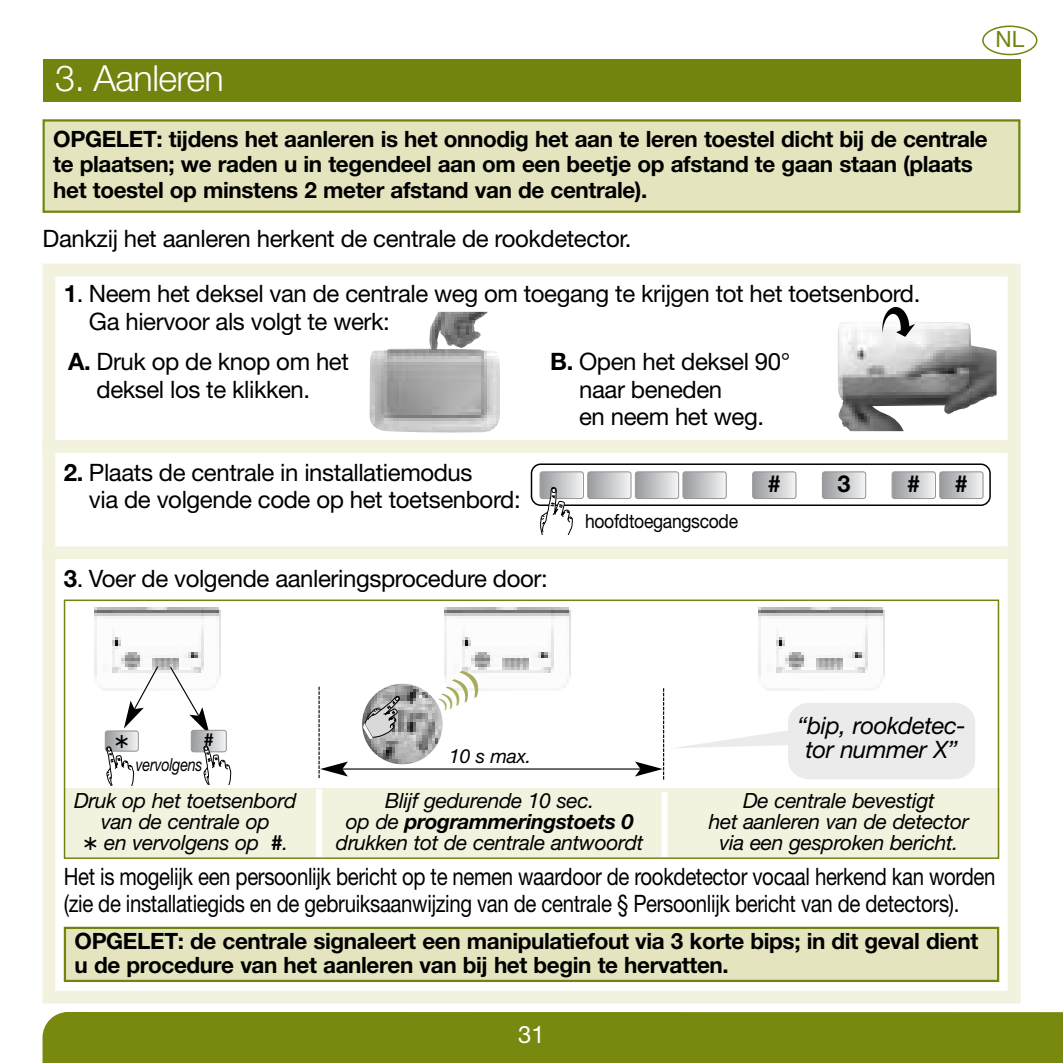
<style>
.page{position:relative;width:1063px;height:1063px;background:#fff}
.page>*{position:absolute;margin:0;border:0;box-sizing:border-box;transform-origin:0 0}
.t1{font:300 36px "Helvetica Neue LT Com";letter-spacing:-.015em;color:#fff}
.t2{font:24px/27.6px "Helvetica Neue LT Com";letter-spacing:-.015em;color:#000}
.t3{font:24px/27.6px "Helvetica Neue LT Com";letter-spacing:-.015em;color:#000;scale:.85 1}
.t4{font:italic 24px/24px "Helvetica Neue LT Com";letter-spacing:-.015em;color:#000;text-align:center}
.t5{font:24px "Helvetica Neue LT Com";color:#fff}
.t6{font:700 23.4px "Helvetica Neue LT Com";color:#000}
.t7{font:700 22.5px/25.5px "Helvetica Neue LT Com";letter-spacing:-.015em;color:#000}
.t8{font:22.5px "Helvetica Neue LT Com";color:#72830e}
.t9{font:italic 21px/21px "Helvetica Neue LT Com";letter-spacing:-.015em;color:#000;text-align:center}
.t10{font:19.5px "Helvetica Neue LT Com";letter-spacing:-.015em;color:#000;scale:.9 1}
.t11{font:italic 19.5px "Helvetica Neue LT Com";color:#000}
.t12{font:italic 18px "Helvetica Neue LT Com";letter-spacing:-.015em;color:#000;scale:.8 1}
.t13{font:700 18px "Helvetica Neue LT Com";color:#000}
.t14{font:13.8px "Helvetica Neue LT Com";color:#a8ab59;scale:1.5 1}
.s1{font-weight:700}
.s2{font-size:18.3px}
.s3{font-size:22.8px}
.s4{font-size:27.3px}
.s5{font-size:32.1px}
</style>
<div class="page">
<div style="left:982px;top:26px;width:55px;height:29px;border:3px solid #72830e;border-radius:50%"></div>
<div style="left:43px;top:1012px;width:1019px;height:51px;background:#79880e"></div>
<div style="left:43px;top:264px;width:977px;height:739px;border:13px solid #f2f2df"></div>
<img style="left:362px;top:684px;width:39px;height:55px">
<div style="left:540px;top:471px;width:44px;height:28px;border:2px solid #8e8e8e;border-radius:3px"></div>
<div style="left:587px;top:471px;width:45px;height:28px;border:2px solid #8e8e8e;border-radius:3px"></div>
<div style="left:635px;top:471px;width:44px;height:28px;border:2px solid #8e8e8e;border-radius:3px"></div>
<div style="left:682px;top:471px;width:45px;height:28px;border:2px solid #8e8e8e;border-radius:3px"></div>
<svg style="left:755px;top:474px;width:38px;height:22px"></svg>
<div style="left:752px;top:471px;width:44px;height:28px;border:2px solid #8e8e8e;border-radius:3px"></div>
<svg style="left:825px;top:474px;width:38px;height:22px"></svg>
<div style="left:822px;top:471px;width:44px;height:28px;border:2px solid #8e8e8e;border-radius:3px"></div>
<div style="left:892px;top:471px;width:44px;height:28px;border:2px solid #8e8e8e;border-radius:3px"></div>
<svg style="left:893px;top:472px;width:88px;height:26px;background:#c7c8ca"></svg>
<div style="left:939px;top:471px;width:45px;height:28px;border:2px solid #8e8e8e;border-radius:3px"></div>
<div style="left:43px;top:60px;width:977px;height:42px;background:#72830e"></div>
<div style="left:45px;top:122px;width:973px;height:89px;background:#e4e4be"></div>
<div style="left:43px;top:119px;width:977px;height:94px;border:2px solid #72830e"></div>
<div style="left:66px;top:929px;width:931px;height:51px;background:#e4e4be"></div>
<div style="left:64px;top:927px;width:935px;height:55px;border:2px solid #72830e"></div>
<div style="left:64px;top:789px;width:935px;height:68px;background:#f2f2df"></div>
<hr style="left:343px;top:768px;width:297px;height:2px;background:#000">
<div style="left:662px;top:792px;width:6px;height:68px;background:#fff"></div>
<svg style="left:319px;top:687px;width:29px;height:91px"></svg>
<svg style="left:635px;top:688px;width:29px;height:92px"></svg>
<img style="left:444px;top:607px;width:126px;height:84px">
<img style="left:94px;top:607px;width:126px;height:84px">
<div style="left:105px;top:730px;width:34px;height:22px;border:2px solid #8e8e8e;border-radius:3px"></div>
<img style="left:838px;top:322px;width:159px;height:109px">
<svg style="left:882px;top:307px;width:33px;height:30px"></svg>
<img style="left:369px;top:312px;width:131px;height:121px">
<div style="left:531px;top:463px;width:460px;height:43px;border:3px solid #000;border-radius:10px"></div>
<svg style="left:540px;top:472px;width:186px;height:63px"></svg>
<div style="left:64px;top:600px;width:935px;height:259px;border:2px solid #72830e"></div>
<svg style="left:363px;top:696px;width:37px;height:43px;background:#a7a7a7"></svg>
<div style="left:43px;top:440px;width:977px;height:13px;background:#f2f2df"></div>
<div style="left:43px;top:546px;width:977px;height:13px;background:#f2f2df"></div>
<svg style="left:677px;top:703px;width:298px;height:76px"></svg>
<img style="left:755px;top:602px;width:129px;height:89px">
<svg style="left:169px;top:665px;width:62px;height:119px"></svg>
<div style="left:316px;top:789px;width:6px;height:68px;background:#fff"></div>
<svg style="left:106px;top:665px;width:53px;height:120px"></svg>
<h1 class="t1" style="left:55px;top:65px;width:170px">3. Aanleren</h1>
<p class="t7" style="left:53px;top:126px;width:936px">oPGeLet: tijdens het aanleren is het onnodig het aan te leren toestel dicht bij de centrale te plaatsen; we raden u in tegendeel aan om een beetje op afstand te gaan staan (plaats het toestel op minstens 2 meter afstand van de centrale).</p>
<p class="t8" style="left:995px;top:26px;width:30px">NL</p>
<p class="t2" style="left:43px;top:224px;width:590px">Dankzĳ het aanleren herkent de centrale de rookdetector.</p>
<p class="t2" style="left:89px;top:280px;width:833px;text-indent:-25px"><span class="s1">1</span>. Neem het deksel van de centrale weg om toegang te krĳgen tot het toetsenbord.<br>Ga hiervoor als volgt te werk:</p>
<p class="t2" style="left:579px;top:348px;width:213px;text-indent:-29px"><span class="s1">B.</span> Open het deksel 90° naar beneden<br>en neem het weg.</p>
<p class="t2" style="left:68px;top:348px;width:282px;text-align:center"><span class="s1">A.</span> Druk op de knop om het deksel los te klikken.</p>
<p class="t2" style="left:89px;top:458px;width:433px;text-indent:-25px"><span class="s1">2.</span> Plaats de centrale in installatiemodus<br>via de volgende code op het toetsenbord:</p>
<p class="t10" style="left:585px;top:510px;width:172px">hoofdtoegangscode</p>
<p class="t6" style="left:768px;top:471px;width:15px">#</p>
<p class="t6" style="left:838px;top:471px;width:15px">3</p>
<p class="t6" style="left:907px;top:471px;width:15px">#</p>
<p class="t6" style="left:955px;top:471px;width:15px">#</p>
<p class="t2" style="left:64px;top:565px;width:486px"><span class="s1">3</span>. Voer de volgende aanleringsprocedure door:</p>
<p class="t13" style="left:204px;top:730px;width:12px">#</p>
<p class="t12" style="left:136px;top:758px;width:85px">vervolgens</p>
<p class="t14" style="left:437px;top:697px;width:31px;rotate:-30deg">)<span class="s2">)</span><span class="s3">)</span><span class="s4">)</span><span class="s5">)</span></p>
<p class="t11" style="left:449px;top:749px;width:83px">10 s max.</p>
<p class="t4" style="left:797px;top:716px;width:170px">“bip, rookdetec&shy;tor nummer X”</p>
<p class="t9" style="left:101px;top:792px;width:197px;text-align:left;text-indent:-27px">Druk op het toetsenbord van de centrale op en vervolgens op <span class="s1">#</span>.</p>
<p class="t9" style="left:336px;top:792px;width:309px">Blijf gedurende 10 sec.<br>op de <span class="s1">programmeringstoets 0 </span>drukken tot de centrale antwoordt</p>
<p class="t9" style="left:709px;top:792px;width:261px">De centrale bevestigt<br>het aanleren van de detector via een gesproken bericht.</p>
<p class="t3" style="left:64px;top:862px;width:1098px">Het is mogelĳk een persoonlĳk bericht op te nemen waardoor de rookdetector vocaal herkend kan worden (zie de installatiegids en de gebruiksaanwĳzing van de centrale § Persoonlĳk bericht van de detectors).</p>
<p class="t7" style="left:75px;top:929px;width:905px;line-height:24px">oPGeLet: de centrale signaleert een manipulatiefout via 3 korte bips; in dit geval dient u de procedure van het aanleren van bij het begin te hervatten.</p>
<p class="t5" style="left:518px;top:1020px;width:28px">31</p>
</div>
